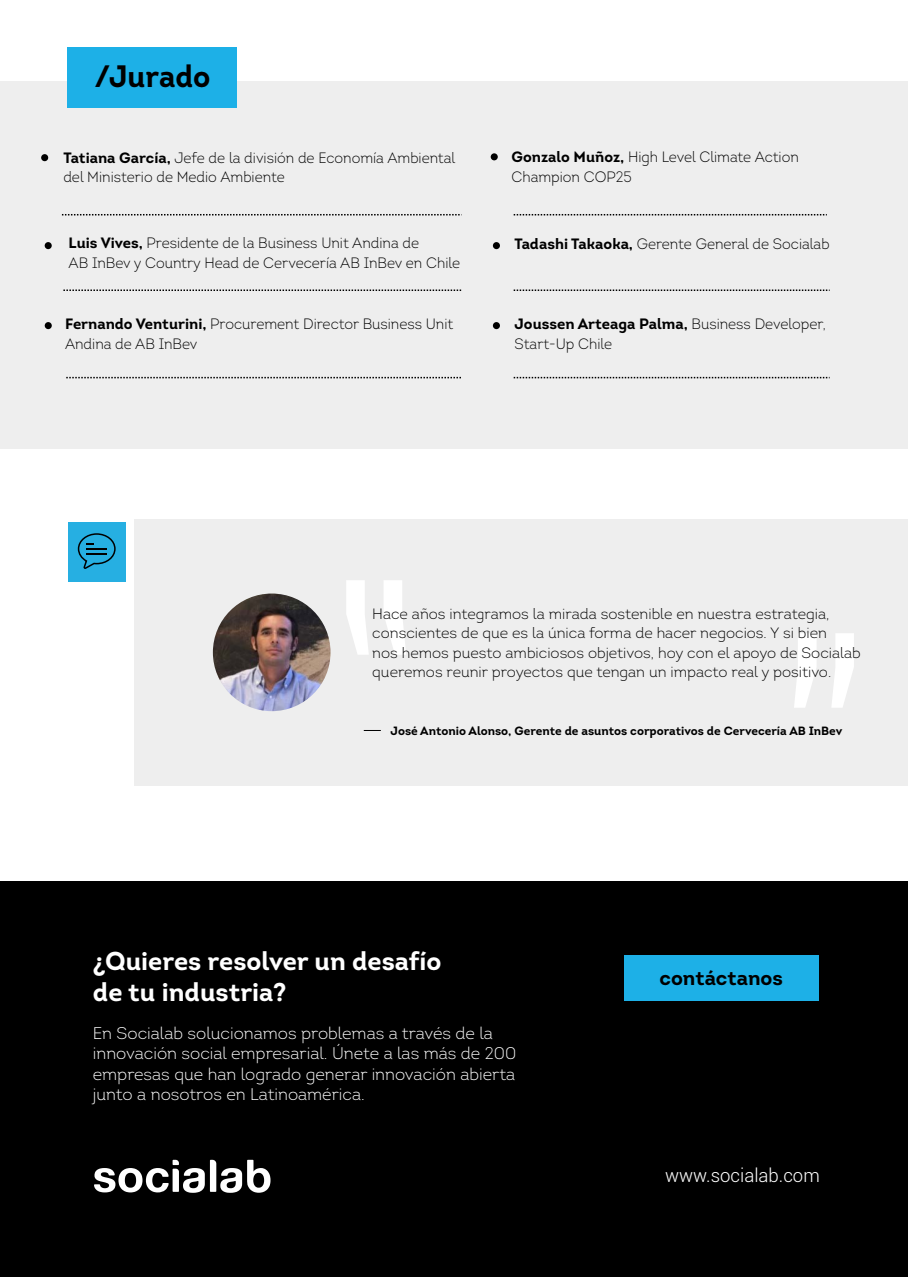
<style>
.page{position:relative;width:908px;height:1277px;background:#fff}
.page>*{position:absolute;margin:0;border:0;box-sizing:border-box;transform-origin:0 0}
.t1{font:300 319.8px "Roboto";color:#fff}
.t2{font:700 30.9px "Intro";letter-spacing:-.005em;color:#000;scale:.96 1}
.t3{font:700 25.65px/30.9px "Intro";color:#fff}
.t4{font:700 20.4px "Intro";color:#000}
.t5{font:300 18.6px "Roboto";color:#fff}
.t6{font:300 16.8px/20.2px "Intro";color:#fff}
.t7{font:300 15px/19.5px "Intro";color:#000;scale:.96 1}
.t8{font:300 15px/19.5px "Intro";color:#000}
.t9{font:700 12px "Intro";color:#000}
.s1{font-weight:700}
</style>
<div class="page">
<div style="left:0;top:881px;width:908px;height:395px;background:#000"></div>
<div style="left:624px;top:955px;width:194px;height:45px;background:#1db0e7"></div>
<svg style="left:94px;top:1159px;width:176px;height:33px"></svg>
<div style="left:135px;top:519px;width:773px;height:266px;background:#eee"></div>
<svg style="left:364px;top:730px;width:17px;height:1px"></svg>
<div style="left:68px;top:522px;width:57px;height:59px;background:#26afe2"></div>
<svg style="left:77px;top:533px;width:39px;height:36px"></svg>
<hr style="left:87px;top:553px;width:20px;height:2px;background:#000">
<div style="left:0;top:81px;width:908px;height:367px;background:#eee"></div>
<div style="left:67px;top:48px;width:170px;height:60px;background:#1db0e7"></div>
<svg style="left:62px;top:214px;width:398px;height:1px"></svg>
<div style="left:41px;top:154px;width:7px;height:7px;background:#000;border-radius:50%"></div>
<svg style="left:63px;top:289px;width:398px;height:2px"></svg>
<div style="left:45px;top:242px;width:7px;height:7px;background:#000;border-radius:50%"></div>
<div style="left:490px;top:153px;width:8px;height:7px;background:#000;border-radius:50%"></div>
<svg style="left:513px;top:214px;width:313px;height:1px"></svg>
<div style="left:493px;top:242px;width:7px;height:7px;background:#000;border-radius:50%"></div>
<svg style="left:513px;top:289px;width:316px;height:2px"></svg>
<div style="left:45px;top:322px;width:7px;height:7px;background:#000;border-radius:50%"></div>
<svg style="left:66px;top:377px;width:395px;height:1px"></svg>
<img style="left:213px;top:593px;width:117px;height:118px;border-radius:59px">
<div style="left:493px;top:322px;width:7px;height:7px;background:#000;border-radius:50%"></div>
<svg style="left:513px;top:377px;width:316px;height:1px"></svg>
<h2 class="t2" style="left:94px;top:57px;width:122px">/Jurado</h2>
<p class="t7" style="left:63px;top:148px;width:409px"><span class="s1">Tatiana García,</span> Jefe de la división de Economía Ambiental del Ministerio de Medio Ambiente</p>
<p class="t7" style="left:511px;top:147px;width:301px"><span class="s1">Gonzalo Muñoz,</span> High Level Climate Action<br>Champion COP25</p>
<p class="t7" style="left:69px;top:233px;width:409px"><span class="s1">Luis Vives,</span> Presidente de la Business Unit Andina de<br>AB InBev y Country Head de Cervecería AB InBev en Chile</p>
<p class="t7" style="left:65px;top:314px;width:406px"><span class="s1">Fernando Venturini,</span> Procurement Director Business Unit<br>Andina de AB InBev</p>
<p class="t7" style="left:514px;top:234px;width:330px"><span class="s1">Tadashi Takaoka,</span> Gerente General de Socialab</p>
<p class="t7" style="left:514px;top:314px;width:326px"><span class="s1">Joussen Arteaga Palma,</span> Business Developer,<br>Start-Up Chile</p>
<p class="t8" style="left:372px;top:603px;width:490px">Hace años integramos la mirada sostenible en nuestra estrategia, conscientes de que es la única forma de hacer negocios. Y si bien<br>nos hemos puesto ambiciosos objetivos, hoy con el apoyo de Socialab queremos reunir proyectos que tengan un impacto real y positivo.</p>
<h1 class="t1" style="left:771px;top:525px;width:105px">"</h1>
<p class="t9" style="left:390px;top:723px;width:453px">José Antonio Alonso, Gerente de asuntos corporativos de Cervecería AB InBev</p>
<h3 class="t3" style="left:93px;top:945px;width:350px">¿Quieres resolver un desafío de tu industria?</h3>
<p class="t6" style="left:93px;top:1023px;width:425px">En Socialab solucionamos problemas a través de la innovación social empresarial. Únete a las más de 200 empresas que han logrado generar innovación abierta junto a nosotros en Latinoamérica.</p>
<h3 class="t4" style="left:659px;top:964px;width:125px">contáctanos</h3>
<p class="t5" style="left:665px;top:1162px;width:156px">www.socialab.com</p>
</div>
